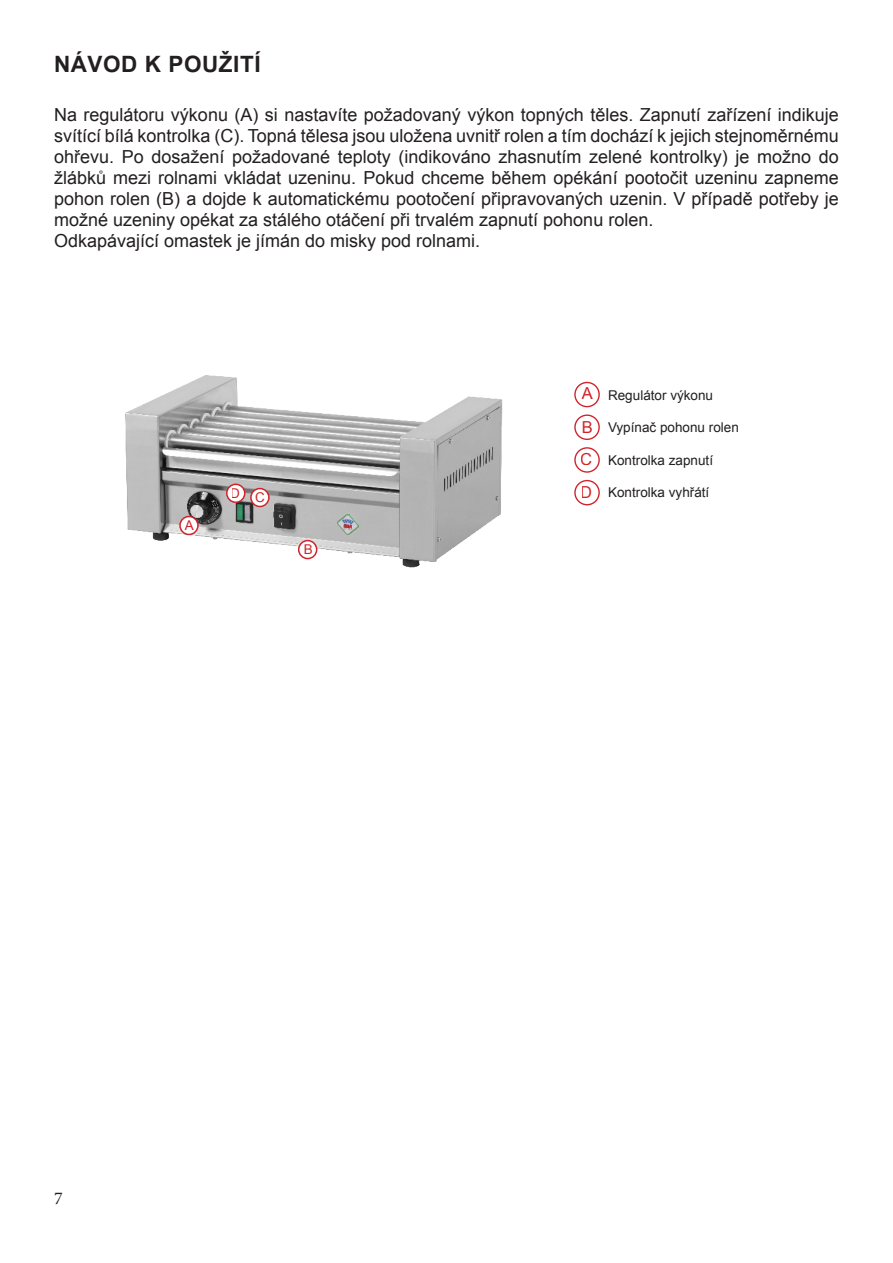
<style>
.page{position:relative;width:893px;height:1263px;background:#fff}
.page>*{position:absolute;margin:0;border:0;box-sizing:border-box;transform-origin:0 0}
._1{font:700 22.5px "Arial";letter-spacing:.025em;color:#231f20}
.t1{font:18px/21px "Arial";color:#231f20}
.t2{font:18px "Minion Pro";color:#231f20}
.t3{font:16.5px/33.8px "Arial";color:#d1232a}
.t4{font:13.5px "Arial";color:#231f20}
.t5{font:13.5px "Arial";color:#d1232a}
</style>
<div class="page">
<img style="left:125px;top:375px;width:378px;height:193px">
<div style="left:299px;top:541px;width:18px;height:17px;background:#fff;border-radius:50%"></div>
<div style="left:298px;top:540px;width:19px;height:19px;border:2px solid #d1232a;border-radius:50%"></div>
<div style="left:180px;top:516px;width:18px;height:18px;background:#fff;border-radius:50%"></div>
<div style="left:179px;top:516px;width:20px;height:19px;border:2px solid #d1232a;border-radius:50%"></div>
<div style="left:251px;top:488px;width:18px;height:18px;background:#fff;border-radius:50%"></div>
<div style="left:250px;top:488px;width:20px;height:19px;border:2px solid #d1232a;border-radius:50%"></div>
<div style="left:227px;top:484px;width:18px;height:18px;background:#fff;border-radius:50%"></div>
<div style="left:226px;top:483px;width:19px;height:20px;border:2px solid #d1232a;border-radius:50%"></div>
<div style="left:574px;top:382px;width:26px;height:25px;border:1px solid #d1232a;border-radius:50%"></div>
<div style="left:574px;top:414px;width:26px;height:26px;border:1px solid #d1232a;border-radius:50%"></div>
<div style="left:574px;top:447px;width:26px;height:26px;border:1px solid #d1232a;border-radius:50%"></div>
<div style="left:574px;top:480px;width:26px;height:25px;border:1px solid #d1232a;border-radius:50%"></div>
<p class="_1" style="left:54px;top:50px;width:208px">NÁVOD K POUŽITÍ</p>
<p class="t1" style="left:54px;top:104px;width:786px">Na regulátoru výkonu (A) si nastavíte požadovaný výkon topných těles. Zapnutí zařízení indikuje svítící bílá kontrolka (C). Topná tělesa jsou uložena uvnitř rolen a tím dochází k jejich stejnoměrnému ohřevu. Po dosažení požadované teploty (indikováno zhasnutím zelené kontrolky) je možno do žlábků mezi rolnami vkládat uzeninu. Pokud chceme během opékání pootočit uzeninu zapneme pohon rolen (B) a dojde k automatickému pootočení připravovaných uzenin. V případě potřeby je možné uzeniny opékat za stálého otáčení při trvalém zapnutí pohonu rolen.<br>Odkapávající omastek je jímán do misky pod rolnami.</p>
<p class="t5" style="left:185px;top:516px;width:11px">A</p>
<p class="t5" style="left:231px;top:486px;width:35px">D C</p>
<p class="t5" style="left:303px;top:541px;width:11px">B</p>
<p class="t2" style="left:54px;top:1186px;width:10px">7</p>
<p class="t3" style="left:581px;top:377px;width:13px">A<br>B</p>
<p class="t3" style="left:581px;top:442px;width:13px">C<br>D</p>
<p class="t4" style="left:608px;top:386px;width:107px">Regulátor výkonu</p>
<p class="t4" style="left:608px;top:418px;width:132px">Vypínač pohonu rolen</p>
<p class="t4" style="left:608px;top:451px;width:107px">Kontrolka zapnutí</p>
<p class="t4" style="left:608px;top:483px;width:103px">Kontrolka vyhřátí</p>
</div>
